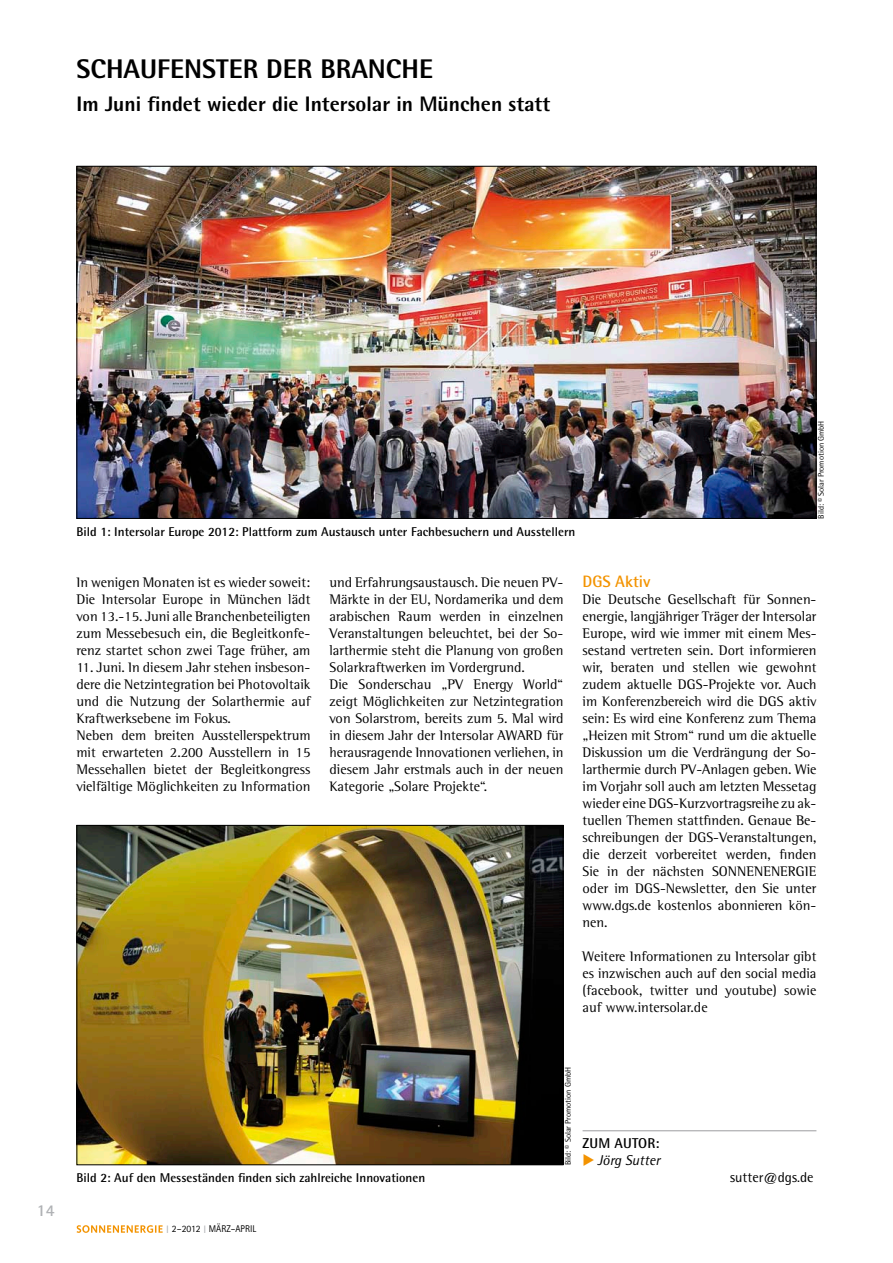
<style>
.page{position:relative;width:893px;height:1263px;background:#fff}
.page>*{position:absolute;margin:0;border:0;box-sizing:border-box;transform-origin:0 0}
.t1{font:800 27px "Rotis Semi Sans Std";color:#000}
.t2{font:800 21px "Rotis Semi Sans Std";color:#000}
.t3{font:700 16.5px "Rotis Semi Sans Std";color:#f39300}
.t4{font:700 16.5px "Rotis Semi Sans Std";color:#b0b2b5}
.t5{font:14.25px/17px "Rotis Semi Serif Std";color:#000;text-align:justify}
.t6{font:14.25px "Rotis Semi Sans Std";color:#000}
.t7{font:italic 14.25px "Rotis Semi Sans Std";color:#000}
.t8{font:700 14.25px "Rotis Semi Sans Std";letter-spacing:.01em;color:#000}
.t9{font:700 12.75px "Rotis Semi Sans Std";color:#000}
.t10{font:9.75px "Rotis Sans Serif Std";color:#000}
.t11{font:8.25px "Rotis Semi Sans Std";color:#000}
.s1{font-size:10.8px;color:#b0b2b5}
.s2{color:#f39300}
</style>
<div class="page">
<svg style="left:77px;top:1225px;width:86px;height:8px"></svg>
<hr style="left:583px;top:1130px;width:233px;height:1px;background:#9c9d9f">
<img style="left:78px;top:168px;width:736px;height:349px">
<img style="left:78px;top:827px;width:483px;height:336px">
<h1 class="t1" style="left:77px;top:52px;width:46px">Schaufenster</h1>
<h1 class="t1" style="left:266px;top:52px;width:16px">der</h1>
<h1 class="t1" style="left:320px;top:52px;width:32px">Bran</h1>
<h1 class="t1" style="left:386px;top:52px;width:31px">che</h1>
<h2 class="t2" style="left:77px;top:90px;width:475px">Im Juni findet wieder die Intersolar in München statt</h2>
<p class="t9" style="left:76px;top:524px;width:500px">Bild 1: I ntersolar Europe 2012: Plattform zum Austausch unter Fachbesuchern und Ausstellern</p>
<p class="t11" style="left:816px;top:519px;width:100px;rotate:-90deg">Bild: © Solar Promotion GmbH</p>
<p class="t5" style="left:77px;top:573px;width:235px">In wenigen Monaten ist es wieder soweit:<br>Die Intersolar Europe in München lädt von 13.-15. Juni alle Branchenbeteiligten zum Messebesuch ein, die Begleitkonfe&shy;renz startet schon zwei Tage früher, am</p>
<p class="t5" style="left:77px;top:659px;width:235px;text-align:left">11. Juni. In diesem Jahr stehen insbeson&shy;dere die Netzintegration bei Photovoltaik und die Nutzung der Solarthermie auf Kraftwerksebene im Fokus.<br>Neben dem breiten Ausstellerspektrum mit erwarteten 2.200 Ausstellern in 15<br>Messehallen bietet der Begleitkongress vielfältige Möglichkeiten zu Information</p>
<p class="t5" style="left:330px;top:573px;width:235px;text-align:left">und Erfahrungsaustausch. Die neuen PV-Märkte in der EU, Nordamerika und dem arabischen Raum werden in einzelnen Veranstaltungen beleuchtet, bei der So&shy;larthermie steht die Planung von großen Solarkraftwerken im Vordergrund.<br>Die Sonderschau „PV Energy World“ zeigt Möglichkeiten zur Netzintegration von Solarstrom, bereits zum 5. Mal wird in diesem Jahr der Intersolar AWARD für herausragende Innovationen verliehen, in diesem Jahr erstmals auch in der neuen Kategorie „Solare Projekte“.</p>
<p class="t3" style="left:583px;top:571px;width:69px">DGS Aktiv</p>
<p class="t5" style="left:583px;top:590px;width:235px">Die Deutsche Gesellschaft für Sonnen&shy;energie, langjähriger Träger der Intersolar Europe, wird wie immer mit einem Mes&shy;sestand vertreten sein. Dort informieren wir, beraten und stellen wie gewohnt zudem aktuelle DGS-Projekte vor. Auch im Konferenzbereich wird die DGS aktiv sein: Es wird eine Konferenz zum Thema „Heizen mit Strom“ rund um die aktuelle Diskussion um die Verdrängung der So&shy;larthermie durch PV-Anlagen geben. Wie im Vorjahr soll auch am letzten Messetag wieder eine DGS-Kurzvortragsreihe zu ak&shy;tuellen Themen stattfinden. Genaue Be&shy;schreibungen der DGS-Veranstaltungen, die derzeit vorbereitet werden, finden Sie in der nächsten SONNENENERGIE oder im DGS-Newsletter, den Sie unter www.dgs.de kostenlos abonnieren kön&shy;nen.</p>
<p class="t5" style="left:583px;top:948px;width:235px">Weitere Informationen zu Intersolar gibt es inzwischen auch auf den social media (facebook, twitter und youtube) sowie auf www.intersolar.de</p>
<p class="t4" style="left:37px;top:1200px;width:19px">14</p>
<p class="t9" style="left:76px;top:1170px;width:350px">Bild 2: Auf den Messeständen finden sich zahlreiche I nnovationen</p>
<p class="t10" style="left:166px;top:1223px;width:92px"><span class="s1">I</span> 2–2012 <span class="s1">I</span> MÄRZ–APRI L</p>
<p class="t11" style="left:563px;top:1165px;width:100px;rotate:-90deg">Bild: © Solar Promotion GmbH</p>
<p class="t8" style="left:583px;top:1135px;width:78px">Zum Autor:</p>
<p class="t7" style="left:583px;top:1152px;width:79px"><span class="s2">◆</span> Jörg Sutter</p>
<p class="t6" style="left:730px;top:1169px;width:85px">sutter@dgs.de</p>
</div>
